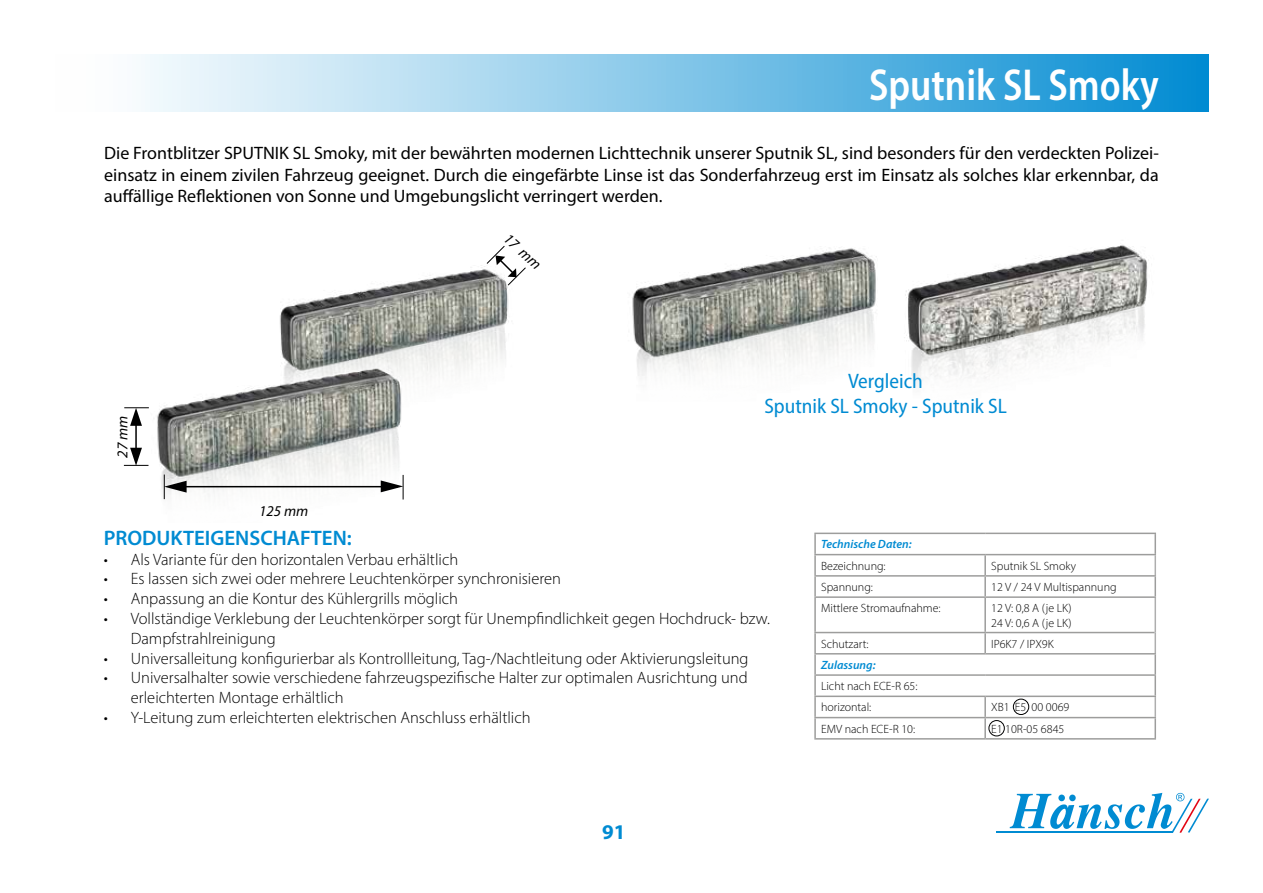
<style>
.page{position:relative;width:1263px;height:893px;background:#fff}
.page>*{position:absolute;margin:0;border:0;box-sizing:border-box;transform-origin:0 0}
.t1{font:600 semi-condensed 45px "Myriad Pro";color:#fff;scale:.9 1}
.t2{font:semi-condensed 21px/25.2px "Myriad Pro";color:#008bd2;text-align:center}
.t3{font:600 21px "Myriad Pro";color:#008bd2}
.t4{font:700 21px "Myriad Pro";color:#008bd2}
.t5{font:18px/21.6px "Myriad Pro";color:#000;text-align:justify}
.t6{font:300 16.5px/19.8px "Myriad Pro";color:#000}
.t7{font:italic 15px "Myriad Pro";color:#000}
.t8{font:300 12px/14.4px "Myriad Pro";color:#000}
.t9{font:italic 600 12px "Myriad Pro";color:#008bd2}
</style>
<div class="page">
<hr style="left:996px;top:831px;width:177px;height:2px;background:#008bd2">
<svg style="left:1010px;top:793px;width:199px;height:40px"></svg>
<svg style="left:145px;top:54px;width:467px;height:58px;background:#c4e3f4"></svg>
<img style="left:123px;top:265px;width:386px;height:235px">
<hr style="left:172px;top:486px;width:226px;height:1px;background:#000">
<svg style="left:164px;top:474px;width:23px;height:25px"></svg>
<svg style="left:381px;top:475px;width:23px;height:24px"></svg>
<hr style="left:135px;top:412px;width:2px;height:47px;background:#000">
<svg style="left:124px;top:448px;width:24px;height:18px"></svg>
<svg style="left:124px;top:407px;width:25px;height:19px"></svg>
<svg style="left:486px;top:246px;width:40px;height:40px"></svg>
<hr style="left:1154px;top:534px;width:2px;height:20px;background:#9d9d9c">
<hr style="left:1154px;top:555px;width:2px;height:20px;background:#aeaeae">
<hr style="left:1154px;top:598px;width:2px;height:34px;background:#aeaeae">
<hr style="left:1154px;top:632px;width:2px;height:21px;background:#aeaeae">
<hr style="left:1154px;top:697px;width:2px;height:20px;background:#aeaeae">
<hr style="left:985px;top:554px;width:171px;height:1px;background:#9d9d9c">
<hr style="left:985px;top:575px;width:171px;height:2px;background:#9d9d9c">
<svg style="left:1154px;top:577px;width:2px;height:19px"></svg>
<hr style="left:1154px;top:676px;width:2px;height:20px;background:#9d9d9c">
<hr style="left:985px;top:696px;width:171px;height:1px;background:#9d9d9c">
<hr style="left:985px;top:717px;width:171px;height:1px;background:#9d9d9c">
<hr style="left:1154px;top:718px;width:2px;height:20px;background:#9d9d9c">
<hr style="left:814px;top:554px;width:171px;height:1px;background:#9d9d9c">
<hr style="left:984px;top:555px;width:2px;height:20px;background:#9d9d9c">
<hr style="left:814px;top:575px;width:171px;height:2px;background:#9d9d9c">
<svg style="left:984px;top:577px;width:2px;height:19px"></svg>
<hr style="left:985px;top:596px;width:171px;height:2px;background:#9d9d9c">
<hr style="left:985px;top:632px;width:169px;height:1px;background:#9d9d9c">
<hr style="left:814px;top:596px;width:171px;height:2px;background:#9d9d9c">
<hr style="left:984px;top:598px;width:2px;height:34px;background:#9d9d9c">
<hr style="left:814px;top:632px;width:171px;height:1px;background:#9d9d9c">
<hr style="left:984px;top:633px;width:2px;height:20px;background:#9d9d9c">
<hr style="left:814px;top:653px;width:171px;height:1px;background:#9d9d9c">
<hr style="left:985px;top:653px;width:171px;height:1px;background:#9d9d9c">
<hr style="left:1154px;top:654px;width:2px;height:20px;background:#9d9d9c">
<hr style="left:814px;top:674px;width:171px;height:2px;background:#9d9d9c">
<hr style="left:985px;top:674px;width:171px;height:2px;background:#9d9d9c">
<hr style="left:814px;top:696px;width:171px;height:1px;background:#9d9d9c">
<hr style="left:984px;top:697px;width:2px;height:20px;background:#9d9d9c">
<hr style="left:814px;top:717px;width:171px;height:1px;background:#9d9d9c">
<hr style="left:984px;top:718px;width:2px;height:20px;background:#9d9d9c">
<hr style="left:814px;top:533px;width:171px;height:1px;background:#9d9d9c">
<hr style="left:814px;top:534px;width:2px;height:20px;background:#9d9d9c">
<hr style="left:985px;top:533px;width:171px;height:1px;background:#9d9d9c">
<hr style="left:814px;top:555px;width:2px;height:20px;background:#9d9d9c">
<svg style="left:814px;top:577px;width:2px;height:19px"></svg>
<hr style="left:814px;top:598px;width:2px;height:34px;background:#9d9d9c">
<hr style="left:814px;top:633px;width:2px;height:20px;background:#9d9d9c">
<hr style="left:814px;top:654px;width:2px;height:20px;background:#9d9d9c">
<hr style="left:814px;top:676px;width:2px;height:20px;background:#9d9d9c">
<hr style="left:814px;top:697px;width:2px;height:20px;background:#9d9d9c">
<hr style="left:814px;top:718px;width:2px;height:20px;background:#9d9d9c">
<hr style="left:814px;top:738px;width:171px;height:2px;background:#9d9d9c">
<hr style="left:985px;top:738px;width:171px;height:2px;background:#9d9d9c">
<div style="left:989px;top:720px;width:15px;height:16px;border:1px solid #000;border-radius:50%"></div>
<div style="left:1013px;top:699px;width:16px;height:16px;border:1px solid #000;border-radius:50%"></div>
<img style="left:612px;top:54px;width:597px;height:330px">
<h1 class="t1" style="left:869px;top:57px;width:323px">Sputnik SL Smoky</h1>
<p class="t5" style="left:104px;top:142px;width:1056px">Die Frontblitzer SPUTNIK SL Smoky, mit der bewährten modernen Lichttechnik unserer Sputnik SL, sind besonders für den verdeckten Polizei&shy;einsatz in einem zivilen Fahrzeug geeignet. Durch die eingefärbte Linse ist das Sonderfahrzeug erst im Einsatz als solches klar erkennbar, da auffällige Reflektionen von Sonne und Umgebungslicht verringert werden.</p>
<p class="t7" style="left:113px;top:458px;width:43px;rotate:-90deg">27 mm</p>
<p class="t7" style="left:259px;top:502px;width:51px">125 mm</p>
<p class="t7" style="left:512px;top:230px;width:46px;rotate:42deg">17 mm</p>
<p class="t2" style="left:764px;top:368px;width:244px">Vergleich<br>Sputnik SL Smoky - Sputnik SL</p>
<p class="t3" style="left:104px;top:524px;width:250px">PRODUKTEIGENSCHAFTEN:</p>
<p class="t6" style="left:104px;top:549px;width:356px">• Als Variante für den horizontalen Verbau erhältlich</p>
<p class="t6" style="left:104px;top:569px;width:459px">• Es lassen sich zwei oder mehrere Leuchtenkörper synchronisieren</p>
<p class="t6" style="left:104px;top:589px;width:356px">• Anpassung an die Kontur des Kühlergrills möglich</p>
<p class="t6" style="left:131px;top:608px;width:641px;text-indent:-27px">• Vollständige Verklebung der Leuchtenkörper sorgt für Unempfindlichkeit gegen Hochdruck- bzw.<br>Dampfstrahlreinigung</p>
<p class="t6" style="left:104px;top:648px;width:646px">• Universalleitung konfigurierbar als Kontrollleitung, Tag-/Nachtleitung oder Aktivierungsleitung</p>
<p class="t6" style="left:131px;top:668px;width:618px;text-indent:-27px">• Universalhalter sowie verschiedene fahrzeugspezifische Halter zur optimalen Ausrichtung und erleichterten Montage erhältlich</p>
<p class="t6" style="left:104px;top:707px;width:428px">• Y-Leitung zum erleichterten elektrischen Anschluss erhältlich</p>
<p class="t4" style="left:602px;top:818px;width:25px">91</p>
<p class="t9" style="left:821px;top:537px;width:92px">Technische Daten:</p>
<p class="t8" style="left:821px;top:558px;width:66px">Bezeichnung:</p>
<p class="t8" style="left:991px;top:558px;width:86px">Sputnik SL Smoky</p>
<p class="t8" style="left:821px;top:580px;width:53px">Spannung:</p>
<p class="t8" style="left:991px;top:580px;width:127px">12 V / 24 V Multispannung</p>
<p class="t8" style="left:821px;top:601px;width:121px">Mittlere Stromaufnahme:</p>
<p class="t8" style="left:991px;top:601px;width:82px">12 V: 0,8 A (je LK)<br>24 V: 0,6 A (je LK)</p>
<p class="t8" style="left:821px;top:636px;width:49px">Schutzart:</p>
<p class="t8" style="left:991px;top:636px;width:64px">IP6K7 / IPX9K</p>
<p class="t9" style="left:821px;top:657px;width:56px">Zulassung:</p>
<p class="t8" style="left:821px;top:675px;width:98px;line-height:21.3px">Licht nach ECE-R 65: horizontal:</p>
<p class="t8" style="left:991px;top:700px;width:80px">XB1 E5 00 0069</p>
<p class="t8" style="left:821px;top:721px;width:96px">EMV nach ECE-R 10:</p>
<p class="t8" style="left:991px;top:721px;width:75px">E1 10R-05 6845</p>
</div>
